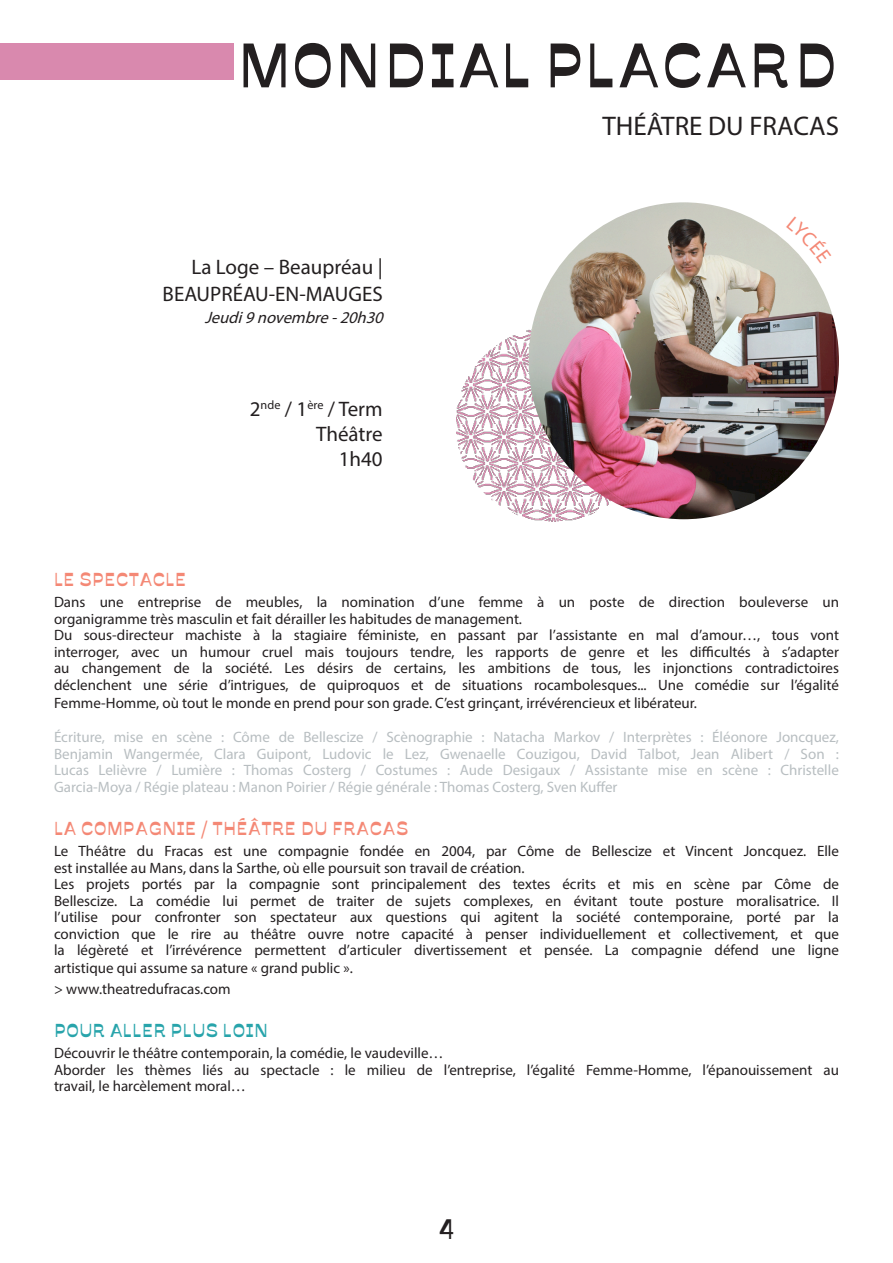
<style>
.page{position:relative;width:893px;height:1263px;background:#fff}
.page>*{position:absolute;margin:0;border:0;box-sizing:border-box;transform-origin:0 0}
.t1{font:60px "Savate";color:#231f20}
.t2{font:27px "Myriad Pro";color:#231f20}
.t3{font:27px "Savate";color:#231f20}
.t4{font:21px "Myriad Pro";color:#231f20}
.t5{font:18px "Savate";color:#f48875}
.t6{font:18px "Savate";color:#28a4ab}
.t7{font:italic 16.5px "Myriad Pro";color:#231f20}
.t8{font:15px/16.5px "Myriad Pro";color:#231f20}
.t9{font:15px/16.5px "Myriad Pro";color:#b8bec1;text-align:justify}
</style>
<div class="page">
<div style="left:0;top:43px;width:234px;height:37px;background:#d989ae"></div>
<img style="left:456px;top:329px;width:121px;height:193px">
<img style="left:529px;top:202px;width:310px;height:317px">
<hr style="left:892px;top:43px;width:1px;height:36px;background:#eec725">
<svg style="left:786px;top:216px;width:45px;height:47px"></svg>
<p class="t1" style="left:238px;top:20px;width:602px">MONDIAL PLACARD</p>
<p class="t2" style="left:603px;top:109px;width:238px">THÉÂTRE DU FRACAS</p>
<p class="t4" style="left:191px;top:254px;width:193px">La Loge – Beaupréau |</p>
<p class="t4" style="left:163px;top:281px;width:222px">BEAUPRÉAU-EN-MAUGES</p>
<p class="t7" style="left:205px;top:308px;width:185px">Jeudi9novembre-20h30</p>
<p class="t4" style="left:250px;top:396px;width:134px">2<sup>nde</sup> / 1<sup>ère</sup> / Term</p>
<p class="t4" style="left:316px;top:421px;width:68px">Théâtre</p>
<p class="t4" style="left:339px;top:446px;width:45px">1h40</p>
<p class="t5" style="left:54px;top:566px;width:134px">LE SPECTACLE</p>
<p class="t8" style="left:54px;top:594px;width:786px">Dans une entreprise de meubles, la nomination d’une femme à un poste de direction bouleverse un organigramme très masculin et fait dérailler les habitudes de management.</p>
<p class="t8" style="left:54px;top:627px;width:786px;text-align:justify">Du sous-directeur machiste à la stagiaire féministe, en passant par l’assistante en mal d’amour…, tous vont interroger, avec un humour cruel mais toujours tendre, les rapports de genre et les difficultés à s’adapter au changement de la société. Les désirs de certains, les ambitions de tous, les injonctions contradictoires déclenchent une série d’intrigues, de quiproquos et de situations rocambolesques... Une comédie sur l’égalité</p>
<p class="t8" style="left:54px;top:694px;width:644px">Femme-Homme, où tout le monde en prend pour son grade. C’est grinçant, irrévérencieux et libérateur.</p>
<p class="t9" style="left:54px;top:729px;width:786px">Écriture, mise en scène : Côme de Bellescize / Scènographie : Natacha Markov / Interprètes : Éléonore Joncquez, Benjamin Wangermée, Clara Guipont, Ludovic le Lez, Gwenaelle Couzigou, David Talbot, Jean Alibert / Son :<br>Lucas Lelièvre / Lumière : Thomas Costerg / Costumes : Aude Desigaux / Assistante mise en scène : Christelle Garcia-Moya / Régie plateau : Manon Poirier / Régie générale : Thomas Costerg, Sven Kuffer</p>
<p class="t5" style="left:54px;top:815px;width:356px">LA COMPAGNIE / THÉÂTRE DU FRACAS</p>
<p class="t8" style="left:54px;top:843px;width:786px">Le Théâtre du Fracas est une compagnie fondée en 2004, par Côme de Bellescize et Vincent Joncquez. Elle est installée au Mans, dans la Sarthe, où elle poursuit son travail de création.</p>
<p class="t8" style="left:54px;top:876px;width:787px;text-align:justify">Les projets portés par la compagnie sont principalement des textes écrits et mis en scène par Côme de Bellescize. La comédie lui permet de traiter de sujets complexes, en évitant toute posture moralisatrice. Il l’utilise pour confronter son spectateur aux questions qui agitent la société contemporaine, porté par la conviction que le rire au théâtre ouvre notre capacité à penser individuellement et collectivement, et que la légèreté et l’irrévérence permettent d’articuler divertissement et pensée. La compagnie défend une ligne</p>
<p class="t8" style="left:54px;top:960px;width:300px">artistique qui assume sa nature « grand public ».</p>
<p class="t8" style="left:54px;top:981px;width:178px">&gt; www.theatredufracas.com</p>
<p class="t6" style="left:54px;top:1017px;width:216px">POUR ALLER PLUS LOIN</p>
<p class="t8" style="left:54px;top:1045px;width:391px">Découvrir le théâtre contemporain, la comédie, le vaudeville…</p>
<p class="t8" style="left:54px;top:1061px;width:786px">Aborder les thèmes liés au spectacle : le milieu de l’entreprise, l’égalité Femme-Homme, l’épanouissement au travail, le harcèlement moral…</p>
<p class="t3" style="left:438px;top:1209px;width:19px">4</p>
</div>
